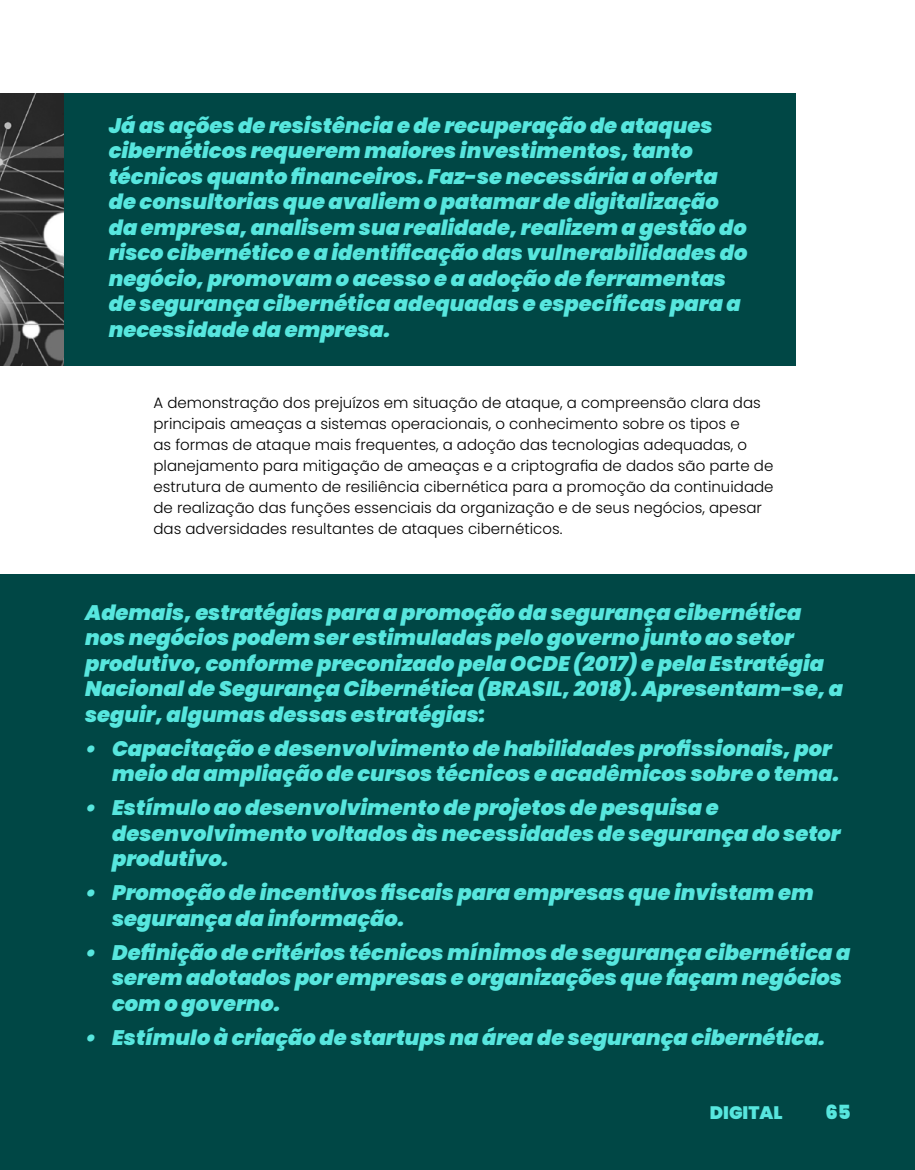
<style>
.page{position:relative;width:915px;height:1170px;background:#fff}
.page>*{position:absolute;margin:0;border:0;box-sizing:border-box;transform-origin:0 0}
.t1{font:italic 900 21px/25.5px "Poppins";color:#57e6de}
.t2{font:900 19.5px "Poppins";color:#57e6de}
.t3{font:900 18px "Poppins";color:#57e6de}
.t4{font:300 15px/21px "Poppins";color:#000}
</style>
<div class="page">
<img style="left:0;top:94px;width:64px;height:272px">
<div style="left:0;top:574px;width:914px;height:595px;background:#004745"></div>
<div style="left:64px;top:94px;width:731px;height:272px;background:#004745"></div>
<p class="t1" style="left:109px;top:113px;width:640px">Já as ações de resistência e de recuperação de ataques cibernéticos requerem maiores investimentos, tanto técnicos quanto financeiros. Faz-se necessária a oferta de consultorias que avaliem o patamar de digitalização da empresa, analisem sua realidade, realizem a gestão do risco cibernético e a identificação das vulnerabilidades do negócio, promovam o acesso e a adoção de ferramentas de segurança cibernética adequadas e específicas para a necessidade da empresa.</p>
<p class="t4" style="left:153px;top:392px;width:621px">A demonstração dos prejuízos em situação de ataque, a compreensão clara das principais ameaças a sistemas operacionais, o conhecimento sobre os tipos e<br>as formas de ataque mais frequentes, a adoção das tecnologias adequadas, o planejamento para mitigação de ameaças e a criptografia de dados são parte de estrutura de aumento de resiliência cibernética para a promoção da continuidade de realização das funções essenciais da organização e de seus negócios, apesar das adversidades resultantes de ataques cibernéticos.</p>
<p class="t1" style="left:85px;top:599px;width:759px">Ademais, estratégias para a promoção da segurança cibernética nos negócios podem ser estimuladas pelo governo junto ao setor produtivo, conforme preconizado pela OCDE (2017) e pela Estratégia Nacional de Segurança Cibernética (BRASIL, 2018). Apresentam-se, a seguir, algumas dessas estratégias:</p>
<p class="t1" style="left:112px;top:735px;width:728px;text-indent:-27px">• Capacitação e desenvolvimento de habilidades profissionais, por meio da ampliação de cursos técnicos e acadêmicos sobre o tema.</p>
<p class="t1" style="left:112px;top:795px;width:729px;text-indent:-27px">• Estímulo ao desenvolvimento de projetos de pesquisa e desenvolvimento voltados às necessidades de segurança do setor produtivo.</p>
<p class="t1" style="left:112px;top:880px;width:702px;text-indent:-27px">• Promoção de incentivos fiscais para empresas que invistam em segurança da informação.</p>
<p class="t1" style="left:112px;top:939px;width:739px;text-indent:-27px">• Definição de critérios técnicos mínimos de segurança cibernética a serem adotados por empresas e organizações que façam negócios com o governo.</p>
<p class="t1" style="left:85px;top:1024px;width:741px">• Estímulo à criação de startups na área de segurança cibernética.</p>
<p class="t3" style="left:709px;top:1102px;width:74px">DIGITAL</p>
<p class="t2" style="left:825px;top:1100px;width:27px">65</p>
</div>
